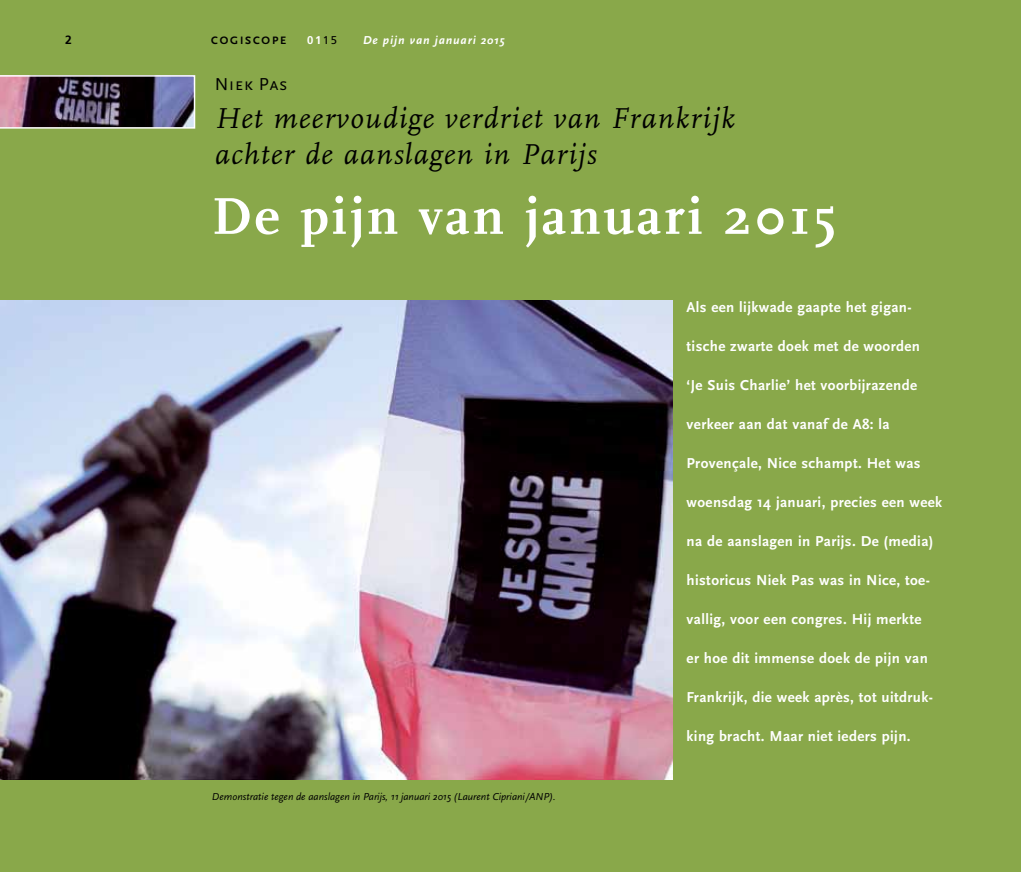
<style>
.page{position:relative;width:1021px;height:872px;background:#fff}
.page>*{position:absolute;margin:0;border:0;box-sizing:border-box;transform-origin:0 0}
.t1{font:700 54px "FF Scala";letter-spacing:.05em;color:#fff}
.t2{font:italic 30px/36px "FF Scala";letter-spacing:.045em;color:#000}
.t3{font:18px "Scala Sans Pro";letter-spacing:.025em;color:#000}
.t4{font:700 15px "Scala Sans Pro";letter-spacing:.025em;color:#fff}
.t5{font:italic 700 12px "Scala Sans Pro";letter-spacing:.075em;color:#fff}
.t6{font:700 12px "Frutiger LT Std";color:#000}
.t7{font:700 11.25px "Scala Sans Pro";letter-spacing:.16em;color:#000}
.t8{font:700 11.25px "Frutiger LT Std";color:#fff}
.t9{font:italic 10.5px "Scala Sans Pro";color:#000}
.s1{font-weight:400;color:#000}
</style>
<div class="page">
<div style="left:0;top:0;width:1020px;height:872px;background:#89a84a"></div>
<img style="left:0;top:75px;width:195px;height:54px">
<img style="left:0;top:300px;width:672px;height:479px">
<p class="t6" style="left:65px;top:32px;width:8px">2</p>
<p class="t7" style="left:211px;top:33px;width:76px">cogiscope</p>
<p class="t8" style="left:307px;top:33px;width:32px">01<span class="s1">15</span></p>
<p class="t5" style="left:363px;top:32px;width:143px">De pijn van januari 2015</p>
<p class="t3" style="left:215px;top:73px;width:74px">Niek Pas</p>
<h2 class="t2" style="left:215px;top:102px;width:521px">Het meervoudige verdriet van Frankrijk achter de aanslagen in Parijs</h2>
<h1 class="t1" style="left:212px;top:186px;width:626px">De pijn van januari 2015</h1>
<p class="t9" style="left:212px;top:790px;width:345px">Demonstratie tegen de aanslagen in Parijs, 11 januari 2015 (Laurent Cipriani/ANP).</p>
<p class="t4" style="left:686px;top:298px;width:226px">Als een lijkwade gaapte het gigan-</p>
<p class="t4" style="left:686px;top:337px;width:235px">tische zwarte doek met de woorden</p>
<p class="t4" style="left:686px;top:376px;width:232px">‘Je Suis Charlie’ het voorbijrazende</p>
<p class="t4" style="left:686px;top:415px;width:204px">verkeer aan dat vanaf de A8: la</p>
<p class="t4" style="left:686px;top:454px;width:235px">Provençale, Nice schampt. Het was</p>
<p class="t4" style="left:686px;top:493px;width:257px">woensdag 14 januari, precies een week</p>
<p class="t4" style="left:686px;top:532px;width:248px">na de aanslagen in Parijs. De (media)</p>
<p class="t4" style="left:686px;top:571px;width:245px">historicus Niek Pas was in Nice, toe-</p>
<p class="t4" style="left:686px;top:610px;width:236px">vallig, voor een congres. Hij merkte</p>
<p class="t4" style="left:686px;top:649px;width:243px">er hoe dit immense doek de pijn van</p>
<p class="t4" style="left:686px;top:688px;width:248px">Frankrijk, die week après, tot uitdruk-</p>
<p class="t4" style="left:686px;top:727px;width:225px">king bracht. Maar niet ieders pijn.</p>
</div>
